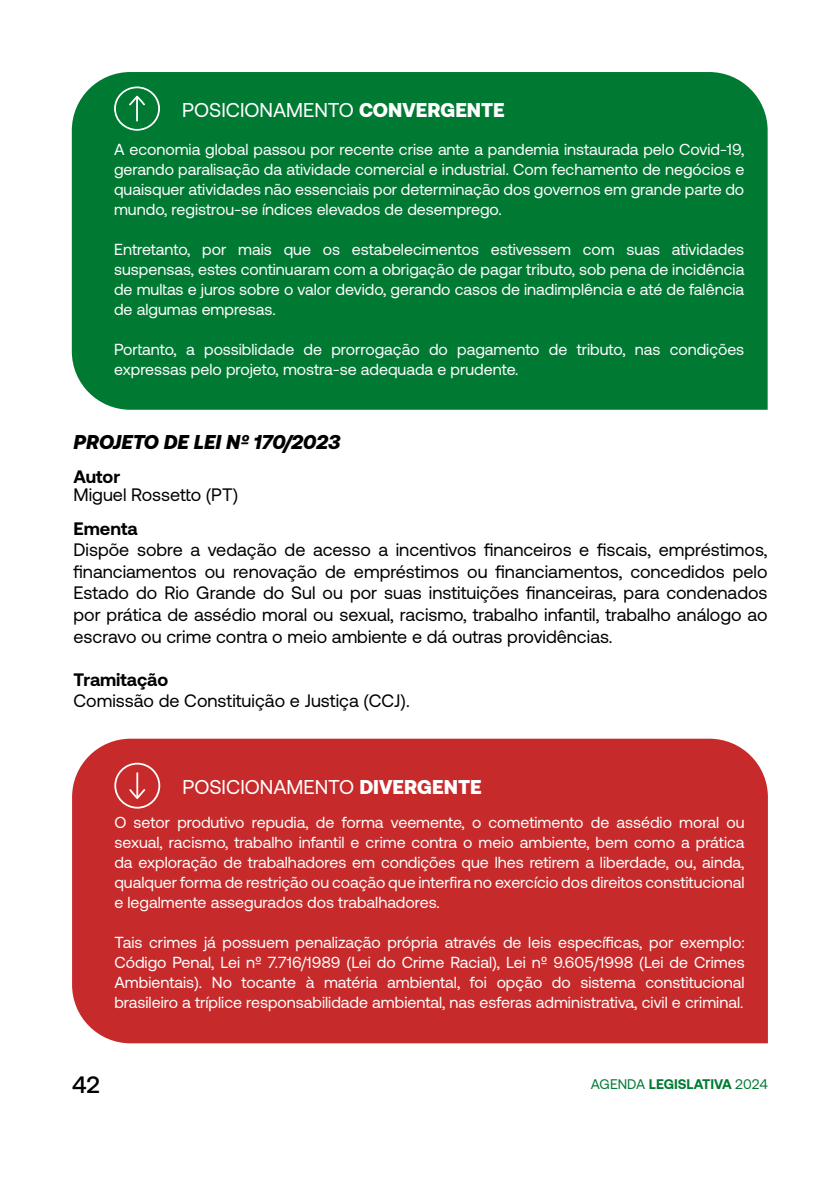
<style>
.page{position:relative;width:840px;height:1191px;background:#fff}
.page>*{position:absolute;margin:0;border:0;box-sizing:border-box;transform-origin:0 0}
.t1{font:500 23.6px "Aeonik";color:#000}
.t2{font:20px "Aeonik";color:#fff}
.t3{font:italic 900 20px "Aeonik";color:#000}
.t4{font:18px/21.6px "Aeonik";color:#000;text-align:justify}
.t5{font:700 18px "Aeonik";color:#000}
.t6{font:16px/20px "Aeonik";color:#fff;text-align:justify}
.t7{font:700 14px "Aeonik";color:#007a33}
.s1{font-weight:900}
.s2{font-weight:400}
</style>
<div class="page">
<div style="left:72px;top:72px;width:695px;height:338px;background:#007a33"></div>
<svg style="left:114px;top:86px;width:46px;height:45px;background:#278e52"></svg>
<div style="left:72px;top:738px;width:695px;height:305px;background:#c72a2a"></div>
<svg style="left:114px;top:762px;width:46px;height:46px;background:#cf4a4a"></svg>
<p class="t2" style="left:182px;top:99px;width:324px">POSICIONAMENTO <span class="s1">CONVERGENTE</span></p>
<p class="t6" style="left:114px;top:139px;width:631px">A economia global passou por recente crise ante a pandemia instaurada pelo Covid-19, gerando paralisação da atividade comercial e industrial. Com fechamento de negócios e quaisquer atividades não essenciais por determinação dos governos em grande parte do mundo, registrou-se índices elevados de desemprego.</p>
<p class="t6" style="left:114px;top:239px;width:631px">Entretanto, por mais que os estabelecimentos estivessem com suas atividades suspensas, estes continuaram com a obrigação de pagar tributo, sob pena de incidência de multas e juros sobre o valor devido, gerando casos de inadimplência e até de falência de algumas empresas.</p>
<p class="t6" style="left:114px;top:339px;width:631px">Portanto, a possiblidade de prorrogação do pagamento de tributo, nas condições expressas pelo projeto, mostra-se adequada e prudente.</p>
<p class="t3" style="left:73px;top:430px;width:268px">PROJETO DE LEI Nº 170/2023</p>
<p class="t5" style="left:73px;top:466px;width:48px">Autor</p>
<p class="t4" style="left:73px;top:484px;width:166px">Miguel Rossetto (PT)</p>
<p class="t5" style="left:73px;top:518px;width:65px">Ementa</p>
<p class="t4" style="left:73px;top:539px;width:695px">Dispõe sobre a vedação de acesso a incentivos financeiros e fiscais, empréstimos, financiamentos ou renovação de empréstimos ou financiamentos, concedidos pelo Estado do Rio Grande do Sul ou por suas instituições financeiras, para condenados por prática de assédio moral ou sexual, racismo, trabalho infantil, trabalho análogo ao escravo ou crime contra o meio ambiente e dá outras providências.</p>
<p class="t5" style="left:73px;top:669px;width:96px">Tramitação</p>
<p class="t4" style="left:73px;top:690px;width:337px">Comissão de Constituição e Justiça (CCJ).</p>
<p class="t2" style="left:182px;top:776px;width:300px">POSICIONAMENTO <span class="s1">DIVERGENTE</span></p>
<p class="t6" style="left:114px;top:812px;width:631px">O setor produtivo repudia, de forma veemente, o cometimento de assédio moral ou sexual, racismo, trabalho infantil e crime contra o meio ambiente, bem como a prática da exploração de trabalhadores em condições que lhes retirem a liberdade, ou, ainda, qualquer forma de restrição ou coação que interfira no exercício dos direitos constitucional e legalmente assegurados dos trabalhadores.</p>
<p class="t6" style="left:114px;top:932px;width:631px">Tais crimes já possuem penalização própria através de leis específicas, por exemplo:<br>Código Penal, Lei nº 7.716/1989 (Lei do Crime Racial), Lei nº 9.605/1998 (Lei de Crimes Ambientais). No tocante à matéria ambiental, foi opção do sistema constitucional brasileiro a tríplice responsabilidade ambiental, nas esferas administrativa, civil e criminal.</p>
<h1 class="t1" style="left:72px;top:1071px;width:29px">42</h1>
<p class="t7" style="left:590px;top:1076px;width:178px"><span class="s2">AGENDA</span> LEGISLATIVA <span class="s2">2024</span></p>
</div>
